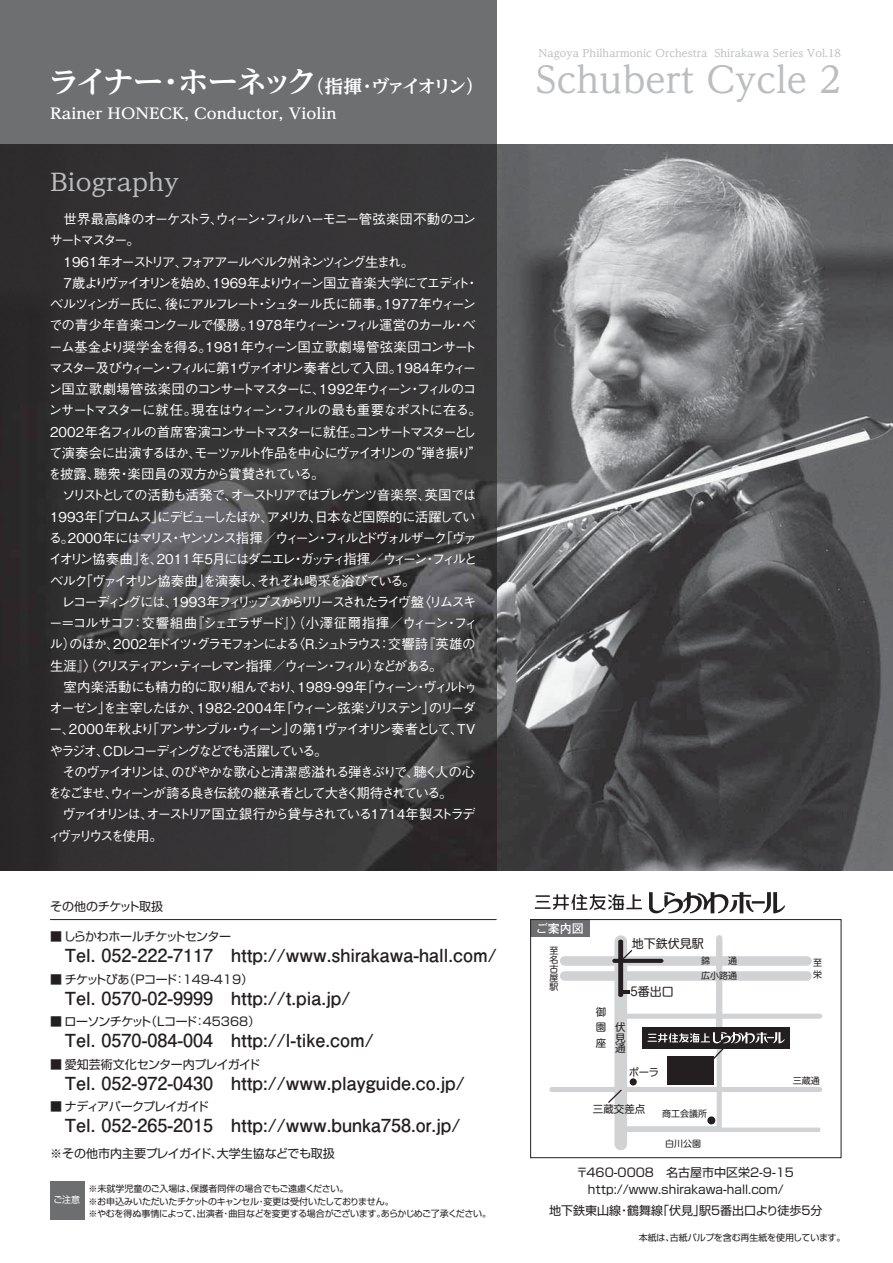
<style>
.page{position:relative;width:893px;height:1263px;background:#fff}
.page>*{position:absolute;margin:0;border:0;box-sizing:border-box;transform-origin:0 0}
.t1{font:36px "UD Reimin Pro Medium 90 pv RKSJ H";color:#bbbdbf}
.t2{font:24px "UD Reimin Pro Medium 90 pv RKSJ H";color:#bbbdbf;scale:1.05 1}
.t3{font:18px "Futo Go B101 Pro Bold 90 pv RKSJ H";color:#231f20}
.t4{font:18px "UD Reimin Pro Bold 90 pv RKSJ H";letter-spacing:-.175em;color:#fff;scale:1.05 1}
.t5{font:15px "UD Reimin Pro Bold 90 pv RKSJ H";color:#fff;scale:1.05 1}
.t6{font:13.5px "Gothic BBB Pro Medium 90 pv RKSJ H";letter-spacing:-.12em;color:#fff}
.t7{font:13.5px "Gothic BBB Pro Medium 90 pv RKSJ H";letter-spacing:-.085em;color:#fff}
.t8{font:13.5px "Gothic BBB Pro Medium 90 pv RKSJ H";letter-spacing:-.15em;color:#fff}
.t9{font:13.5px "Gothic BBB Pro Medium 90 pv RKSJ H";letter-spacing:-.08em;color:#fff}
.t10{font:13.5px "Gothic BBB Pro Medium 90 pv RKSJ H";letter-spacing:-.18em;color:#fff}
.t11{font:13.5px "Gothic BBB Pro Medium 90 pv RKSJ H";letter-spacing:-.155em;color:#fff}
.t12{font:13.5px "Gothic BBB Pro Medium 90 pv RKSJ H";letter-spacing:-.165em;color:#fff}
.t13{font:13.5px "Gothic BBB Pro Medium 90 pv RKSJ H";letter-spacing:-.1em;color:#fff}
.t14{font:13.5px "Gothic BBB Pro Medium 90 pv RKSJ H";letter-spacing:-.06em;color:#fff}
.t15{font:13.5px "Gothic BBB Pro Medium 90 pv RKSJ H";letter-spacing:-.09em;color:#fff}
.t16{font:13.5px "Gothic BBB Pro Medium 90 pv RKSJ H";letter-spacing:-.2em;color:#fff}
.t17{font:13.5px "Gothic BBB Pro Medium 90 pv RKSJ H";letter-spacing:-.04em;color:#fff}
.t18{font:13.5px "Gothic BBB Pro Medium 90 pv RKSJ H";letter-spacing:-.195em;color:#fff}
.t19{font:12px/17px "Shin Go Pro Regular 90 pv RKSJ H";color:#231f20;text-align:center}
.t20{font:12px "Shin Go Pro Regular 90 pv RKSJ H";letter-spacing:-.035em;color:#231f20}
.t21{font:12px "Shin Go Pro Regular 90 pv RKSJ H";letter-spacing:-.04em;color:#231f20}
.t22{font:12px "Shin Go Pro Regular 90 pv RKSJ H";letter-spacing:-.03em;color:#231f20}
.t23{font:12px "Shin Go Pro Regular 90 pv RKSJ H";letter-spacing:-.05em;color:#231f20}
.t24{font:12px "Shin Go Pro Regular 90 pv RKSJ H";letter-spacing:-.065em;color:#231f20}
.t25{font:12px "Shin M Go Pro Regular 90 pv RKSJ H";color:#231f20}
.t26{font:12px "Shin Go Pro Regular 90 pv RKSJ H";letter-spacing:-.02em;color:#231f20}
.t27{font:12px "Futo Go B101 Pro Bold 90 pv RKSJ H";color:#fff}
.t28{font:10.5px "UD Reimin Pro Medium 90 pv RKSJ H";color:#bbbdbf}
.t29{font:10.5px "Shin M Go Pro Regular 90 pv RKSJ H";color:#231f20}
.t30{font:10.2px "Shin M Go Pro Regular 90 pv RKSJ H";color:#231f20}
.t31{font:9px/12.8px "Shin Go Pro Regular 90 pv RKSJ H";letter-spacing:-.025em;color:#231f20}
.t32{font:9px/9px "Shin M Go Pro Regular 90 pv RKSJ H";color:#231f20;text-align:justify}
.t33{font:9px "Shin Go Pro Regular 90 pv RKSJ H";color:#fff}
.s1{font-size:30px}
</style>
<div class="page">
<img style="left:0;top:145px;width:892px;height:726px">
<div style="left:0;top:0;width:497px;height:145px;background:#6d6f71"></div>
<div style="left:531px;top:920px;width:59px;height:17px;background:#6c6e70"></div>
<div style="left:716px;top:938px;width:6px;height:102px;background:#d1d2d4"></div>
<div style="left:565px;top:956px;width:242px;height:10px;background:#d1d2d4"></div>
<div style="left:565px;top:971px;width:242px;height:10px;background:#d1d2d4"></div>
<div style="left:552px;top:1087px;width:268px;height:5px;background:#d1d2d4"></div>
<div style="left:626px;top:1014px;width:194px;height:5px;background:#d1d2d4"></div>
<hr style="left:623px;top:1128px;width:195px;height:4px;background:#d1d2d4">
<div style="left:614px;top:942px;width:13px;height:202px;background:#d1d2d4"></div>
<div style="left:642px;top:1027px;width:147px;height:21px;background:#231f20"></div>
<svg style="left:607px;top:940px;width:178px;height:194px"></svg>
<svg style="left:649px;top:892px;width:136px;height:21px"></svg>
<svg style="left:535px;top:894px;width:107px;height:16px"></svg>
<div style="left:530px;top:919px;width:311px;height:239px;border:1px solid #231f20"></div>
<hr style="left:50px;top:919px;width:447px;height:1px;background:#231f20">
<div style="left:50px;top:1181px;width:34px;height:39px;background:#6c6e70"></div>
<h3 class="t4" style="left:48px;top:71px;width:417px"><span class="s1">ライナー・ホーネック</span>（指揮・ヴァイオリン）</h3>
<p class="t5" style="left:50px;top:101px;width:274px">Rainer HONECK, Conductor, Violin</p>
<h2 class="t2" style="left:50px;top:162px;width:124px">Biography</h2>
<p class="t6" style="left:64px;top:208px;width:414px">世界最高峰のオーケストラ、ウィーン・フィルハーモニー管弦楽団不動のコン</p>
<p class="t10" style="left:49px;top:229px;width:92px">サートマスター。</p>
<p class="t6" style="left:64px;top:251px;width:352px">1961年オーストリア、フォアアールベルク州ネンツィング生まれ。</p>
<p class="t6" style="left:64px;top:272px;width:417px">7歳よりヴァイオリンを始め、1969年よりウィーン国立音楽大学にてエディト・</p>
<p class="t13" style="left:50px;top:293px;width:428px">ベルツィンガー氏に、後にアルフレート・シュタール氏に師事。1977年ウィーン</p>
<p class="t7" style="left:49px;top:314px;width:428px">での青少年音楽コンクールで優勝。1978年ウィーン・フィル運営のカール・ベ</p>
<p class="t17" style="left:49px;top:336px;width:429px">ーム基金より奨学金を得る。1981年ウィーン国立歌劇場管弦楽団コンサート</p>
<p class="t6" style="left:49px;top:357px;width:429px">マスター及びウィーン・フィルに第1ヴァイオリン奏者として入団。1984年ウィー</p>
<p class="t7" style="left:48px;top:378px;width:429px">ン国立歌劇場管弦楽団のコンサートマスターに、1992年ウィーン・フィルのコ</p>
<p class="t9" style="left:48px;top:400px;width:435px">ンサートマスターに就任。現在はウィーン・フィルの最も重要なポストに在る。</p>
<p class="t6" style="left:50px;top:421px;width:428px">2002年名フィルの首席客演コンサートマスターに就任。コンサートマスターとし</p>
<p class="t6" style="left:49px;top:442px;width:434px">て演奏会に出演するほか、モーツァルト作品を中心にヴァイオリンの“弾き振り”</p>
<p class="t9" style="left:48px;top:463px;width:278px">を披露、聴衆・楽団員の双方から賞賛されている。</p>
<p class="t6" style="left:62px;top:485px;width:416px">ソリストとしての活動も活発で、オーストリアではブレゲンツ音楽祭、英国では</p>
<p class="t6" style="left:50px;top:506px;width:427px">1993年「プロムス」にデビューしたほか、アメリカ、日本など国際的に活躍してい</p>
<p class="t11" style="left:49px;top:527px;width:430px">る。2000年にはマリス・ヤンソンス指揮／ウィーン・フィルとドヴォルザーク「ヴァ</p>
<p class="t10" style="left:49px;top:548px;width:430px">イオリン協奏曲」を、20 1 1 年5月にはダニエレ・ガッティ指揮／ウィーン・フィルと</p>
<p class="t6" style="left:50px;top:570px;width:367px">ベルク「ヴァイオリン協奏曲」を演奏し、それぞれ喝采を浴びている。</p>
<p class="t12" style="left:62px;top:591px;width:416px">レコーディングには、1 993年フィリップスからリリースされたライヴ盤〈リムスキ</p>
<p class="t15" style="left:49px;top:612px;width:430px">ー＝コルサコフ：交響組曲『シェエラザード』〉（小澤征爾指揮／ウィーン・フィ</p>
<p class="t8" style="left:49px;top:633px;width:428px">ル）のほか、2002年ドイツ・グラモフォンによる〈R.シュトラウス：交響詩『英雄の</p>
<p class="t16" style="left:50px;top:655px;width:394px">生涯』〉（クリスティアン・ティーレマン指揮／ウィーン・フィル）などがある。</p>
<p class="t14" style="left:64px;top:676px;width:415px">室内楽活動にも精力的に取り組んでおり、1989-99年「ウィーン・ヴィルトゥ</p>
<p class="t6" style="left:49px;top:697px;width:428px">オーゼン」を主宰したほか、1982-2004年「ウィーン弦楽ゾリステン」のリーダ</p>
<p class="t6" style="left:49px;top:718px;width:428px">ー、2000年秋より「アンサンブル・ウィーン」の第1ヴァイオリン奏者として、TV</p>
<p class="t8" style="left:49px;top:740px;width:280px">やラジオ、CDレコーディングなどでも活躍している。</p>
<p class="t6" style="left:62px;top:761px;width:415px">そのヴァイオリンは、のびやかな歌心と清潔感溢れる弾きぶりで、聴く人の心</p>
<p class="t6" style="left:48px;top:782px;width:406px">をなごませ、ウィーンが誇る良き伝統の継承者として大きく期待されている。</p>
<p class="t6" style="left:62px;top:803px;width:415px">ヴァイオリンは、オーストリア国立銀行から貸与されている1714年製ストラデ</p>
<p class="t18" style="left:48px;top:825px;width:117px">ィヴァリウスを使用。</p>
<p class="t26" style="left:50px;top:897px;width:115px">その他のチケット取扱</p>
<p class="t23" style="left:50px;top:927px;width:183px">■ しらかわホールチケットセンター</p>
<h3 class="t3" style="left:65px;top:941px;width:433px">Tel. 052-222-7117　http://www.shirakawa-hall.com/</h3>
<p class="t20" style="left:50px;top:969px;width:205px">■ チケットぴあ（Pコード：149-419）</p>
<h3 class="t3" style="left:65px;top:984px;width:287px">Tel. 0570-02-9999　http://t.pia.jp/</h3>
<p class="t21" style="left:50px;top:1012px;width:212px">■ ローソンチケット（Lコード：45368）</p>
<h3 class="t3" style="left:65px;top:1026px;width:310px">Tel. 0570-084-004　http://l-tike.com/</h3>
<p class="t22" style="left:50px;top:1054px;width:212px">■ 愛知芸術文化センター内プレイガイド</p>
<h3 class="t3" style="left:65px;top:1069px;width:401px">Tel. 052-972-0430　http://www.playguide.co.jp/</h3>
<p class="t24" style="left:50px;top:1097px;width:160px">■ ナディアパークプレイガイド</p>
<h3 class="t3" style="left:65px;top:1111px;width:397px">Tel. 052-265-2015　http://www.bunka758.or.jp/</h3>
<p class="t19" style="left:50px;top:1144px;width:286px">※その他市内主要プレイガイド、大学生協などでも取扱</p>
<p class="t33" style="left:54px;top:1193px;width:28px">ご注意</p>
<p class="t31" style="left:88px;top:1181px;width:404px">※未就学児童のご入場は、保護者同伴の場合でもご遠慮ください。<br>※お申込みいただいたチケットのキャンセル・変更は受付いたしておりません。<br>※やむを得ぬ事情によって、出演者・曲目などを変更する場合がございます。あらかじめご了承ください。</p>
<p class="t28" style="left:538px;top:45px;width:304px">Nagoya Philharmonic Orchestra Shirakawa Series Vol.18</p>
<h1 class="t1" style="left:536px;top:50px;width:307px">Schubert Cycle 2</h1>
<p class="t27" style="left:536px;top:919px;width:49px">ご案内図</p>
<p class="t32" style="left:549px;top:945px;width:10px">至名古屋駅</p>
<p class="t29" style="left:596px;top:1003px;width:12px">御</p>
<p class="t29" style="left:596px;top:1019px;width:12px">園</p>
<p class="t29" style="left:596px;top:1034px;width:12px">座</p>
<p class="t25" style="left:632px;top:934px;width:73px">地下鉄伏見駅</p>
<p class="t32" style="left:701px;top:955px;width:37px">錦　　通</p>
<p class="t25" style="left:628px;top:982px;width:47px">５番出口</p>
<p class="t29" style="left:615px;top:1018px;width:12px">伏</p>
<p class="t29" style="left:615px;top:1029px;width:12px">見</p>
<p class="t29" style="left:615px;top:1040px;width:12px">通</p>
<p class="t30" style="left:629px;top:1064px;width:32px">ポーラ</p>
<p class="t32" style="left:701px;top:970px;width:37px">広小路通</p>
<p class="t29" style="left:593px;top:1101px;width:54px">三蔵交差点</p>
<p class="t32" style="left:662px;top:1108px;width:46px">商工会議所</p>
<p class="t32" style="left:665px;top:1138px;width:37px">白川公園</p>
<p class="t32" style="left:813px;top:956px;width:10px;line-height:11.7px">至栄</p>
<p class="t32" style="left:793px;top:1075px;width:28px">三蔵通</p>
<p class="t19" style="left:576px;top:1163px;width:219px">〒460-0008　名古屋市中区栄2-9-15 http://www.shirakawa-hall.com/</p>
<p class="t19" style="left:549px;top:1201px;width:275px">地下鉄東山線・鶴舞線「伏見」駅5番出口より徒歩5分</p>
<p class="t31" style="left:639px;top:1230px;width:208px">本紙は、古紙パルプを含む再生紙を使用しています。</p>
</div>
